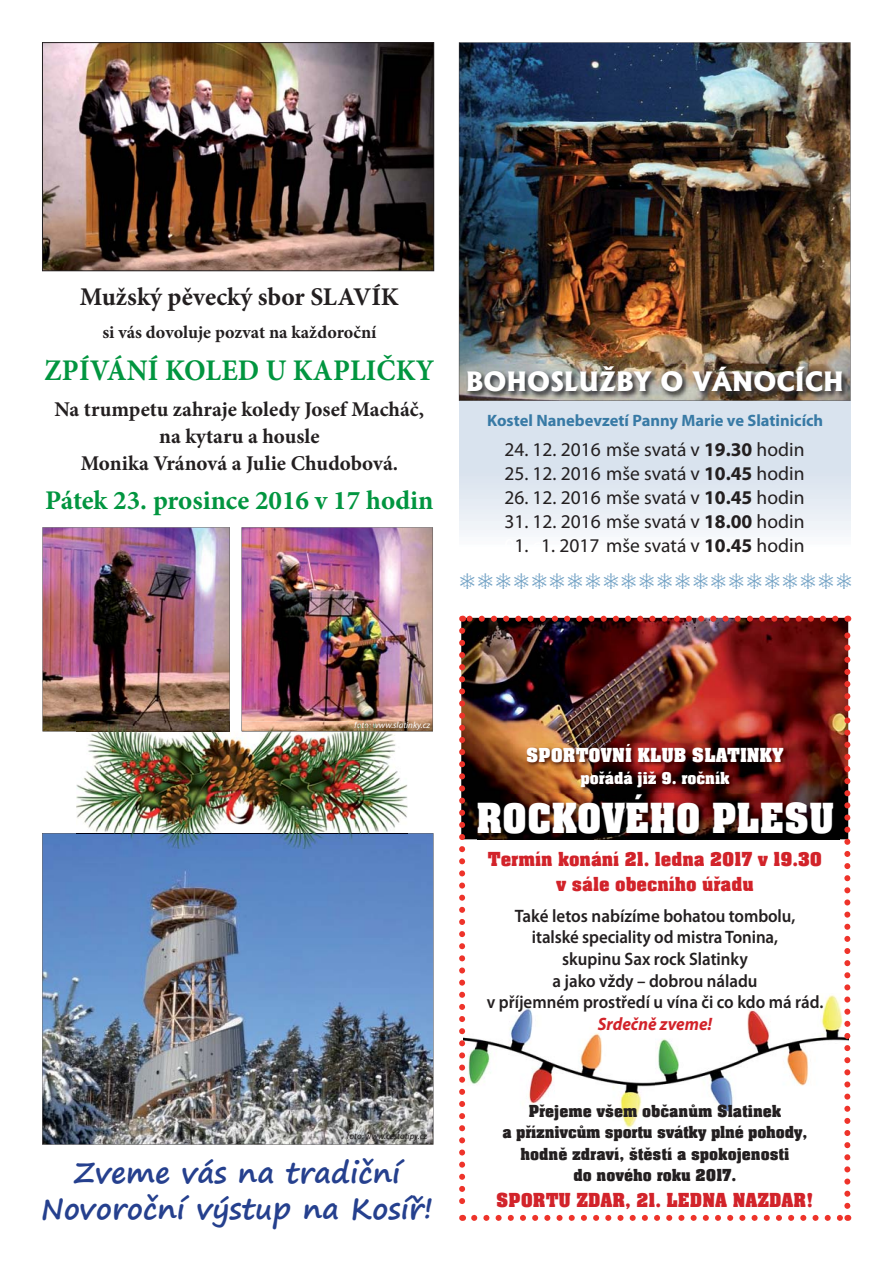
<style>
.page{position:relative;width:893px;height:1263px;background:#fff}
.page>*{position:absolute;margin:0;border:0;box-sizing:border-box;transform-origin:0 0}
.t1{font:700 45px "Aachen Com";color:#fff;scale:.95 1}
.t2{font:700 30px "Minion Pro";letter-spacing:.01em;color:#01953f;scale:.94 1}
.t3{font:700 28.95px/36px "Segoe Print";color:#25408e;text-align:center}
.t4{font:700 27px "Minion Pro";color:#01953f}
.t5{font:700 25.5px "Minion Pro";color:#231f20}
.t6{font:800 25.5px "Albertus";color:#fff}
.t7{font:700 21px/27px "Minion Pro";color:#231f20;text-align:center}
.t8{font:700 21px/25.2px "Aachen Com";color:#d2232a;text-align:center}
.t9{font:700 21px "Aachen Com";color:#fff}
.t10{font:19.5px "Myriad Pro";color:#231f20}
.t11{font:600 18px/21.6px "Myriad Pro";color:#231f20;text-align:center;scale:.95 1}
.t12{font:700 18px/21.6px "Aachen Com";color:#231f20;text-align:center}
.t13{font:700 18px "Minion Pro";color:#231f20}
.t14{font:700 18px "Aachen Com";color:#fff}
.t15{font:italic 700 18px "Myriad Pro";color:#d2232a;scale:.95 1}
.t16{font:700 16.5px "Myriad Pro";color:#387aa5}
.t17{font:italic 9px "Myriad Pro";color:#231f20}
.t18{font:italic 9px "Myriad Pro";color:#fff}
.s1{font-weight:700}
.s2{color:#fff}
</style>
<div class="page">
<div style="left:459px;top:401px;width:391px;height:164px;background:linear-gradient(to bottom,#cedbe9,#fafbfd)"></div>
<img style="left:242px;top:527px;width:191px;height:204px">
<img style="left:459px;top:42px;width:391px;height:359px">
<img style="left:465px;top:994px;width:379px;height:135px">
<img style="left:461px;top:618px;width:383px;height:221px">
<svg style="left:474px;top:1215px;width:367px;height:6px"></svg>
<svg style="left:459px;top:631px;width:6px;height:590px"></svg>
<svg style="left:844px;top:616px;width:6px;height:590px"></svg>
<svg style="left:462px;top:616px;width:373px;height:6px"></svg>
<img style="left:526px;top:743px;width:263px;height:50px">
<img style="left:477px;top:794px;width:362px;height:45px">
<img style="left:466px;top:364px;width:383px;height:35px">
<img style="left:44px;top:44px;width:388px;height:225px">
<div style="left:42px;top:42px;width:392px;height:229px;border:1px solid #231f20"></div>
<img style="left:42px;top:527px;width:188px;height:204px">
<img style="left:42px;top:833px;width:391px;height:312px">
<img style="left:76px;top:721px;width:331px;height:128px">
<img style="left:242px;top:721px;width:165px;height:10px">
<img style="left:354px;top:722px;width:53px;height:8px">
<img style="left:76px;top:721px;width:154px;height:10px">
<img style="left:76px;top:833px;width:331px;height:1px">
<h3 class="t5" style="left:80px;top:287px;width:320px">Mužský pěvecký sbor SLAVÍK</h3>
<p class="t13" style="left:102px;top:325px;width:276px">si vás dovoluje pozvat na každoroční</p>
<h2 class="t2" style="left:44px;top:359px;width:416px">ZPÍVÁNÍ KOLED U KAPLIČKY</h2>
<p class="t7" style="left:54px;top:398px;width:371px">Na trumpetu zahraje koledy Josef Macháč, na kytaru a housle<br>Monika Vránová a Julie Chudobová.</p>
<h3 class="t4" style="left:45px;top:490px;width:390px">Pátek 23. prosince 2016 v 17 hodin</h3>
<h3 class="t6" style="left:466px;top:366px;width:380px">BOHOSLUŽBY O VÁNOCÍCH</h3>
<p class="t16" style="left:487px;top:415px;width:337px">Kostel Nanebevzetí Panny Marie ve Slatinicích</p>
<p class="t10" style="left:504px;top:442px;width:302px">24. 12. 2016 mše svatá v <span class="s1">19.30</span> hodin</p>
<p class="t10" style="left:504px;top:466px;width:302px">25. 12. 2016 mše svatá v <span class="s1">10.45</span> hodin</p>
<p class="t10" style="left:504px;top:490px;width:302px">26. 12. 2016 mše svatá v <span class="s1">10.45</span> hodin</p>
<p class="t10" style="left:504px;top:514px;width:302px">31. 12. 2016 mše svatá v <span class="s1">18.00</span> hodin</p>
<p class="t10" style="left:504px;top:538px;width:302px"><span class="s2">0</span>1. <span class="s2">c</span>1. 2017 mše svatá v <span class="s1">10.45</span> hodin</p>
<p class="t18" style="left:354px;top:722px;width:78px">foto: www.slatinky.cz</p>
<p class="t17" style="left:347px;top:1133px;width:82px">foto: www.cestotipy.cz</p>
<h3 class="t3" style="left:41px;top:1154px;width:394px">Zveme vás na tradiční<br>Novoroční výstup na Kosíř!</h3>
<p class="t9" style="left:526px;top:744px;width:259px">SPORTOVNÍ KLUB SLATINKY</p>
<p class="t14" style="left:580px;top:768px;width:151px">pořádá již 9. ročník</p>
<h1 class="t1" style="left:476px;top:793px;width:378px">ROCKOVÉHO PLESU</h1>
<p class="t8" style="left:488px;top:847px;width:336px">Termín konání 21. ledna 2017 v 19.30 v sále obecního úřadu</p>
<p class="t11" style="left:487px;top:907px;width:356px">Také letos nabízíme bohatou tombolu,<br>italské speciality od mistra Tonina,<br>skupinu Sax rock Slatinky<br>a jako vždy – dobrou náladu<br>v příjemném prostředí u vína či co kdo má rád.</p>
<p class="t15" style="left:598px;top:1017px;width:122px">Srdečně zveme!</p>
<p class="t12" style="left:502px;top:1100px;width:306px">Přejeme všem občanům Slatinek<br>a příznivcům sportu svátky plné pohody, hodně zdraví, štěstí a spokojenosti<br>do nového roku 2017.</p>
<p class="t8" style="left:496px;top:1188px;width:319px">SPORTU ZDAR, 21. LEDNA NAZDAR!</p>
</div>
